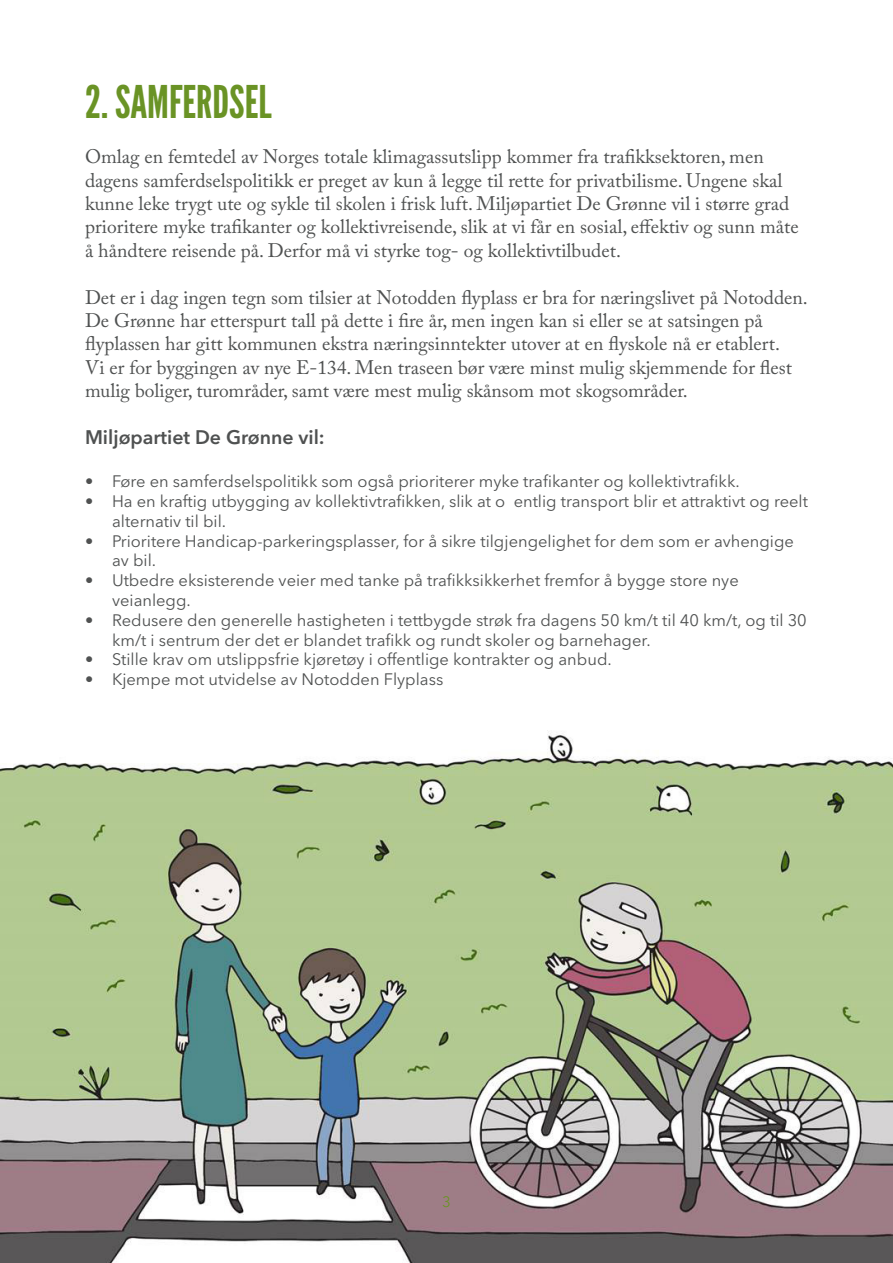
<style>
.page{position:relative;width:893px;height:1263px;background:#fff}
.page>*{position:absolute;margin:0;border:0;box-sizing:border-box;transform-origin:0 0}
.t1{font:45px "MDG Gothic";color:#6a9325}
.t2{font:19.5px/23.4px "Adobe Caslon Pro";color:#4f5151}
.t3{font:600 19.5px "Avenir Next LT Pro";color:#4f5151}
.t4{font:16.5px/19.8px "Avenir Next LT Pro";color:#4f5151}
.t5{font:15px "Avenir Next LT Pro";color:#6a9325}
</style>
<div class="page">
<img style="left:0;top:730px;width:893px;height:533px">
<p class="t1" style="left:85px;top:75px;width:188px">2. SAMFERDSEL</p>
<p class="t2" style="left:85px;top:145px;width:715px">Omlag en femtedel av Norges totale klimagassutslipp kommer fra trafikksektoren, men dagens samferdselspolitikk er preget av kun å legge til rette for privatbilisme. Ungene skal kunne leke trygt ute og sykle til skolen i frisk luft. Miljøpartiet De Grønne vil i større grad prioritere myke trafikanter og kollektivreisende, slik at vi får en sosial, effektiv og sunn måte å håndtere reisende på. Derfor må vi styrke tog- og kollektivtilbudet.</p>
<p class="t2" style="left:85px;top:285px;width:724px">Det er i dag ingen tegn som tilsier at Notodden flyplass er bra for næringslivet på Notodden.<br>De Grønne har etterspurt tall på dette i fire år, men ingen kan si eller se at satsingen på flyplassen har gitt kommunen ekstra næringsinntekter utover at en flyskole nå er etablert.</p>
<p class="t2" style="left:85px;top:355px;width:708px">Vi er for byggingen av nye E-134. Men traseen bør være minst mulig skjemmende for flest mulig boliger, turområder, samt være mest mulig skånsom mot skogsområder.</p>
<p class="t3" style="left:85px;top:425px;width:241px">Miljøpartiet De Grønne vil:</p>
<p class="t4" style="left:85px;top:471px;width:656px">• Føre en samferdselspolitikk som også prioriterer myke trafikanter og kollektivtrafikk.</p>
<p class="t4" style="left:112px;top:491px;width:697px;text-indent:-27px">• Ha en kraftig utbygging av kollektivtrafikken, slik at offentlig transport blir et attraktivt og reelt alternativ til bil.</p>
<p class="t4" style="left:112px;top:531px;width:683px;text-indent:-27px">• Prioritere Handicap-parkeringsplasser, for å sikre tilgjengelighet for dem som er avhengige av bil.</p>
<p class="t4" style="left:112px;top:570px;width:628px;text-indent:-27px">• Utbedre eksisterende veier med tanke på trafikksikkerhet fremfor å bygge store nye veianlegg.</p>
<p class="t4" style="left:112px;top:610px;width:696px;text-indent:-27px">• Redusere den generelle hastigheten i tettbygde strøk fra dagens 50 km/t til 40 km/t, og til 30 km/t i sentrum der det er blandet trafikk og rundt skoler og barnehager.</p>
<p class="t4" style="left:85px;top:650px;width:528px">• Stille krav om utslippsfrie kjøretøy i offentlige kontrakter og anbud.</p>
<p class="t4" style="left:85px;top:669px;width:360px">• Kjempe mot utvidelse av Notodden Flyplass</p>
<p class="t5" style="left:442px;top:1193px;width:10px">3</p>
</div>
